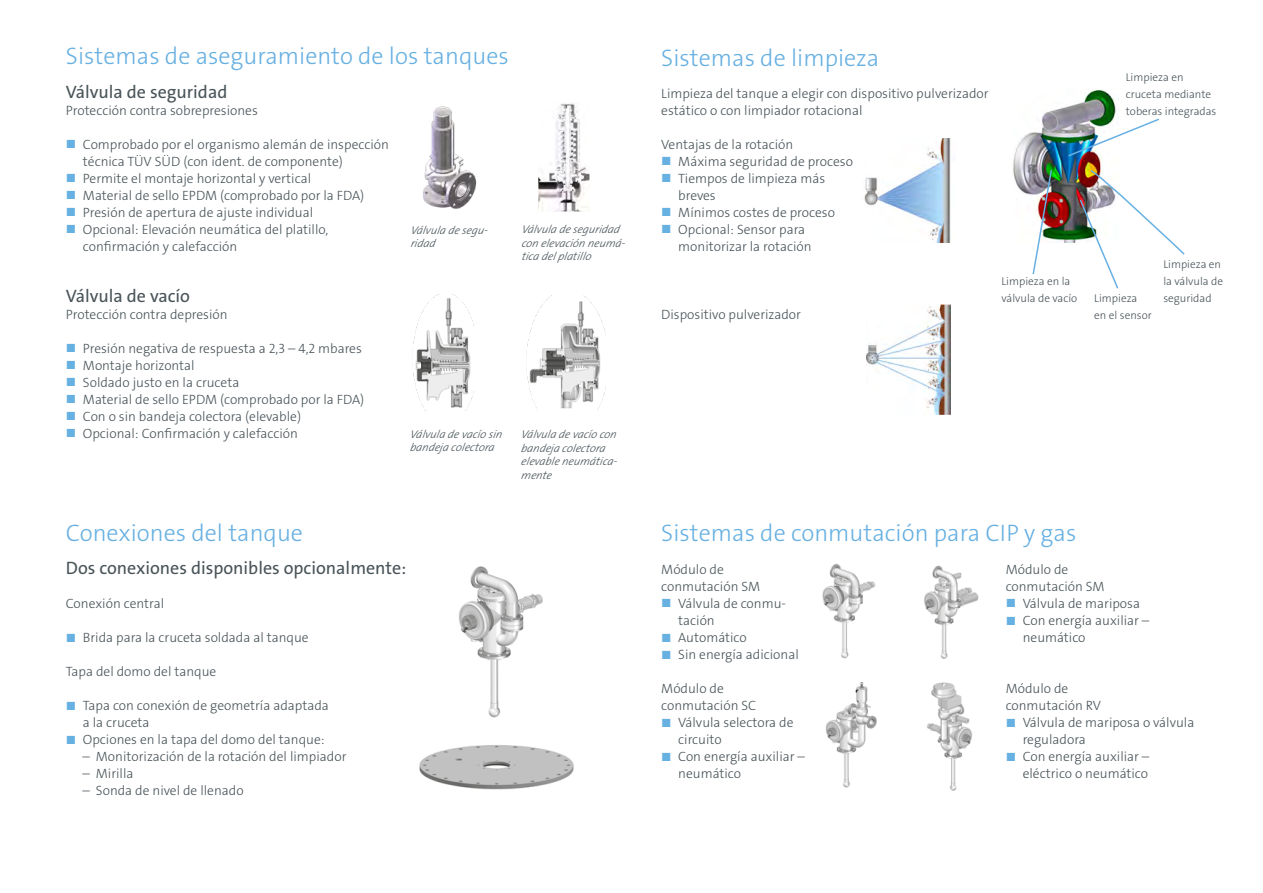
<style>
.page{position:relative;width:1263px;height:893px;background:#fff}
.page>*{position:absolute;margin:0;border:0;box-sizing:border-box;transform-origin:0 0}
.t1{font:24px "The Sans LP3 Lig";color:#67b0e2}
.t2{font:18px "The Sans LP5 Plain";color:#485358}
.t3{font:13.5px/17px "The Sans LP3 Lig";color:#485358}
.t4{font:italic 11.25px/13.5px "The Sans LP3 Lig IT";letter-spacing:-.03em;color:#485358}
.t5{font:11.25px/17px "The Sans LP3 Lig";color:#485358}
.s1{font-family:"The Sans LP5 Plain";font-size:12px;color:#67b0e2}
</style>
<div class="page">
<img style="left:423px;top:106px;width:54px;height:103px">
<img style="left:538px;top:103px;width:52px;height:109px">
<img style="left:526px;top:295px;width:80px;height:116px">
<img style="left:412px;top:294px;width:62px;height:117px">
<img style="left:924px;top:565px;width:55px;height:94px">
<img style="left:927px;top:682px;width:45px;height:109px">
<img style="left:825px;top:682px;width:52px;height:105px">
<img style="left:822px;top:564px;width:54px;height:95px">
<img style="left:419px;top:745px;width:155px;height:45px">
<img style="left:458px;top:566px;width:85px;height:152px">
<img style="left:1013px;top:90px;width:103px;height:152px">
<img style="left:867px;top:304px;width:83px;height:111px">
<img style="left:864px;top:139px;width:87px;height:104px">
<svg style="left:1078px;top:169px;width:107px;height:120px"></svg>
<img style="left:1031px;top:168px;width:22px;height:107px">
<img style="left:1066px;top:117px;width:93px;height:41px">
<h1 class="t1" style="left:66px;top:40px;width:444px">Sistemas de aseguramiento de los tanques</h1>
<h2 class="t2" style="left:66px;top:80px;width:163px">Válvula de seguridad</h2>
<p class="t3" style="left:66px;top:102px;width:193px">Protección contra sobrepresiones</p>
<p class="t3" style="left:83px;top:136px;width:308px;text-indent:-17px"><span class="s1">■</span> Comprobado por el organismo alemán de inspección técnica TÜV SÜD (con ident. de componente)</p>
<p class="t3" style="left:66px;top:170px;width:247px"><span class="s1">■</span> Permite el montaje horizontal y vertical</p>
<p class="t3" style="left:66px;top:187px;width:300px"><span class="s1">■</span> Material de sello EPDM (comprobado por la FDA)</p>
<p class="t3" style="left:66px;top:204px;width:249px"><span class="s1">■</span> Presión de apertura de ajuste individual</p>
<p class="t3" style="left:83px;top:221px;width:247px;text-indent:-17px"><span class="s1">■</span> Opcional: Elevación neumática del platillo, confirmación y calefacción</p>
<p class="t4" style="left:410px;top:224px;width:81px">Válvula de seg u&shy;ridad</p>
<p class="t4" style="left:521px;top:223px;width:108px">Válvula de seg uridad con elevación neumá&shy;tica delplatillo</p>
<h2 class="t2" style="left:66px;top:284px;width:126px">Válvula de vacío</h2>
<p class="t3" style="left:66px;top:306px;width:163px">Protección contra depresión</p>
<p class="t3" style="left:66px;top:340px;width:297px"><span class="s1">■</span> Presión negativa de respuesta a 2,3 – 4,2 mbares</p>
<p class="t3" style="left:66px;top:357px;width:130px"><span class="s1">■</span> Montaje horizontal</p>
<p class="t3" style="left:66px;top:374px;width:175px"><span class="s1">■</span> Soldado justo en la cruceta</p>
<p class="t3" style="left:66px;top:391px;width:300px"><span class="s1">■</span> Material de sello EPDM (comprobado por la FDA)</p>
<p class="t3" style="left:66px;top:408px;width:237px"><span class="s1">■</span> Con o sin bandeja colectora (elevable)</p>
<p class="t3" style="left:66px;top:425px;width:234px"><span class="s1">■</span> Opcional: Confirmación y calefacción</p>
<p class="t4" style="left:410px;top:428px;width:96px">Válvula de vacío sin bandeja colectora</p>
<h1 class="t1" style="left:66px;top:517px;width:239px">Conexiones del tanque</h1>
<h2 class="t2" style="left:66px;top:556px;width:342px">Dos conexiones disponibles opcionalmente:</h2>
<p class="t3" style="left:66px;top:595px;width:100px">Conexión central</p>
<p class="t3" style="left:66px;top:629px;width:244px"><span class="s1">■</span> Brida para la cruceta soldada al tanque</p>
<p class="t3" style="left:66px;top:663px;width:152px">Tapa del domo del tanque</p>
<p class="t3" style="left:83px;top:697px;width:247px;text-indent:-17px"><span class="s1">■</span> Tapa con conexión de geometría adaptada a la cruceta</p>
<p class="t3" style="left:66px;top:731px;width:260px"><span class="s1">■</span> Opciones en la tapa del domo del tanque:</p>
<p class="t3" style="left:82px;top:748px;width:266px">– Monitorización de la rotación del limpiador</p>
<p class="t3" style="left:82px;top:765px;width:53px">– Mirilla</p>
<p class="t3" style="left:82px;top:782px;width:163px">– Sonda de nivel de llenado</p>
<p class="t4" style="left:521px;top:428px;width:100px">Válvula de vacío con bandeja colectora elevable neumática&shy;mente</p>
<h1 class="t1" style="left:661px;top:42px;width:219px">Sistemas de limpieza</h1>
<p class="t3" style="left:661px;top:85px;width:329px">Limpieza del tanque a elegir con dispositivo pulverizador estático o con limpiador rotacional</p>
<p class="t3" style="left:661px;top:136px;width:134px">Ventajas de la rotación</p>
<p class="t3" style="left:661px;top:153px;width:193px"><span class="s1">■</span> Máxima seguridad de proceso</p>
<p class="t3" style="left:678px;top:170px;width:148px;text-indent:-17px"><span class="s1">■</span> Tiempos de limpieza más breves</p>
<p class="t3" style="left:661px;top:204px;width:175px"><span class="s1">■</span> Mínimos costes de proceso</p>
<p class="t3" style="left:678px;top:221px;width:135px;text-indent:-17px"><span class="s1">■</span> Opcional: Sensor para monitorizar la rotación</p>
<p class="t3" style="left:661px;top:306px;width:141px">Dispositivo pulverizador</p>
<p class="t5" style="left:1001px;top:273px;width:77px">Limpieza en la válvula de vacío</p>
<p class="t5" style="left:1126px;top:69px;width:92px">Limpieza en cruceta mediante toberas integradas</p>
<p class="t5" style="left:1094px;top:290px;width:59px">Limpieza en el sensor</p>
<p class="t5" style="left:1163px;top:256px;width:61px">Limpieza en la válvula de seguridad</p>
<h1 class="t1" style="left:661px;top:517px;width:417px">Sistemas de conmutación para CIP y gas</h1>
<p class="t3" style="left:661px;top:561px;width:100px">Módulo de conmutación SM</p>
<p class="t3" style="left:678px;top:595px;width:109px;text-indent:-17px"><span class="s1">■</span> Válvula de conmu&shy;tación</p>
<p class="t3" style="left:661px;top:629px;width:87px"><span class="s1">■</span> Automático</p>
<p class="t3" style="left:661px;top:646px;width:139px"><span class="s1">■</span> Sin energía adicional</p>
<p class="t3" style="left:1006px;top:561px;width:100px">Módulo de conmutación SM</p>
<p class="t3" style="left:1006px;top:595px;width:136px"><span class="s1">■</span> Válvula de mariposa</p>
<p class="t3" style="left:1023px;top:612px;width:128px;text-indent:-17px"><span class="s1">■</span> Con energía auxiliar – neumático</p>
<p class="t3" style="left:661px;top:680px;width:96px">Módulo de conmutación SC</p>
<p class="t3" style="left:678px;top:714px;width:117px;text-indent:-17px"><span class="s1">■</span> Válvula selectora de circuito</p>
<p class="t3" style="left:678px;top:748px;width:128px;text-indent:-17px"><span class="s1">■</span> Con energía auxiliar – neumático</p>
<p class="t3" style="left:1006px;top:680px;width:97px">Módulo de conmutación RV</p>
<p class="t3" style="left:1023px;top:714px;width:173px;text-indent:-17px"><span class="s1">■</span> Válvula de mariposa o válvula reguladora</p>
<p class="t3" style="left:1006px;top:748px;width:145px;text-align:right"><span class="s1">■</span> Con energía auxiliar – eléctrico o neumático</p>
</div>
